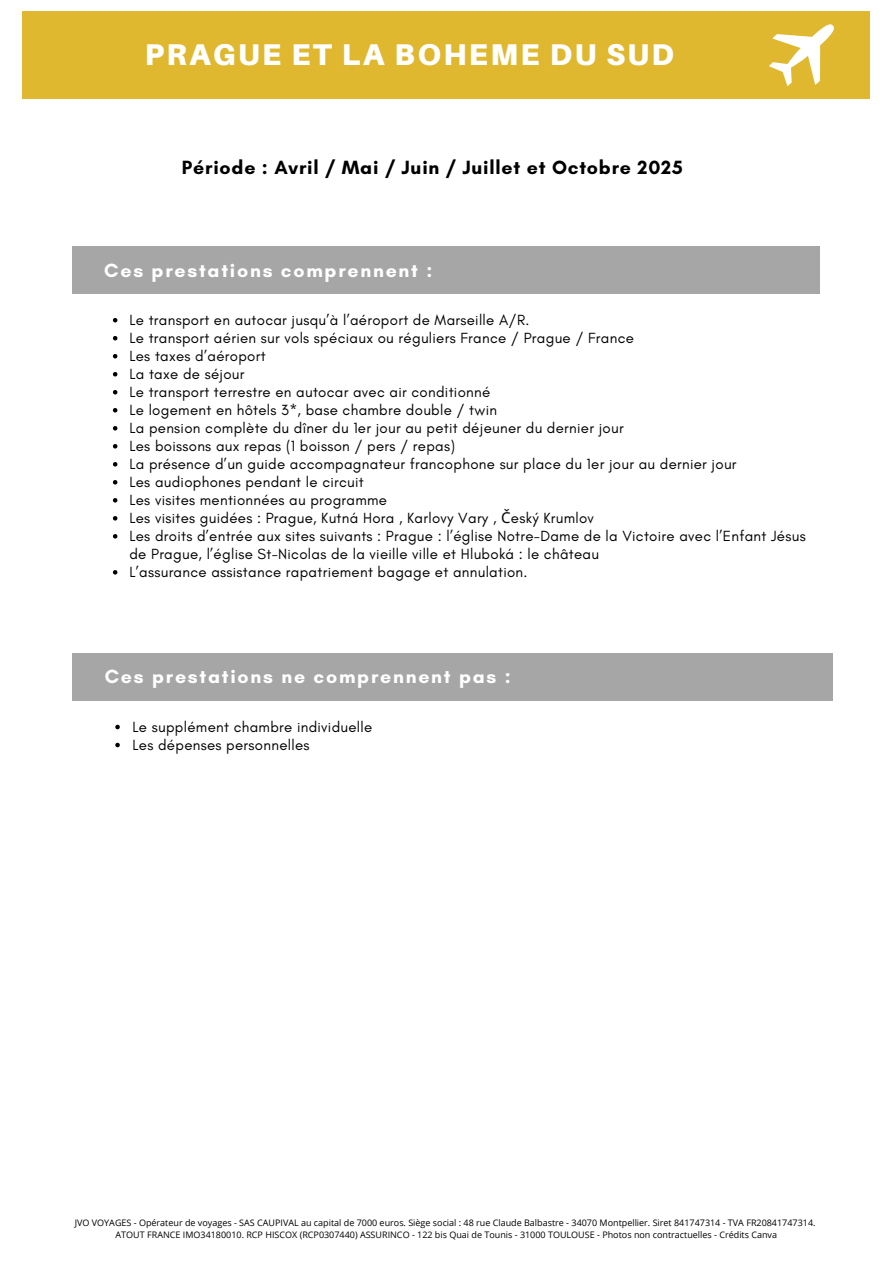
<style>
.page{position:relative;width:894px;height:1264px;background:#fff}
.page>*{position:absolute;margin:0;border:0;box-sizing:border-box;transform-origin:0 0}
.t1{font:900 30px "Aileron";letter-spacing:.08em;color:#fff}
.t2{font:700 19.5px "Glacial Indifference";letter-spacing:.09em;color:#fff}
.t3{font:700 19.5px "Glacial Indifference";letter-spacing:.04em;color:#000}
.t4{font:15px/18px "Glacial Indifference";letter-spacing:.02em;color:#000}
.t5{font:9px "Open Sans";color:#000}
.s1{font-family:"Noto Sans"}
</style>
<div class="page">
<svg style="left:113px;top:318px;width:4px;height:4px"></svg>
<svg style="left:113px;top:336px;width:4px;height:4px"></svg>
<svg style="left:113px;top:354px;width:4px;height:4px"></svg>
<svg style="left:113px;top:372px;width:4px;height:4px"></svg>
<svg style="left:113px;top:390px;width:4px;height:4px"></svg>
<svg style="left:113px;top:408px;width:4px;height:4px"></svg>
<svg style="left:113px;top:426px;width:4px;height:4px"></svg>
<svg style="left:113px;top:444px;width:4px;height:4px"></svg>
<svg style="left:113px;top:462px;width:4px;height:4px"></svg>
<svg style="left:113px;top:480px;width:4px;height:4px"></svg>
<svg style="left:113px;top:498px;width:4px;height:4px"></svg>
<svg style="left:113px;top:516px;width:4px;height:4px"></svg>
<svg style="left:113px;top:534px;width:4px;height:4px"></svg>
<svg style="left:113px;top:570px;width:4px;height:4px"></svg>
<svg style="left:115px;top:724px;width:5px;height:5px"></svg>
<svg style="left:115px;top:742px;width:5px;height:5px"></svg>
<div style="left:73px;top:246px;width:747px;height:48px;background:#a6a6a6"></div>
<div style="left:73px;top:653px;width:759px;height:47px;background:#a6a6a6"></div>
<div style="left:22px;top:11px;width:847px;height:87px;background:#dfb82f"></div>
<svg style="left:769px;top:24px;width:65px;height:63px"></svg>
<p class="t1" style="left:145px;top:36px;width:530px">PRAGUE ET LA BOHEME DU SUD</p>
<h2 class="t3" style="left:182px;top:156px;width:502px">Période : Avril / Mai / Juin / Juillet et Octobre 2025</h2>
<p class="t2" style="left:104px;top:258px;width:329px">Ces prestations comprennent :</p>
<h1 class="t4" style="left:129px;top:310px;width:401px">Le transport en autocar jusqu’à l’aéroport de Marseille A/R.</h1>
<p class="t4" style="left:129px;top:328px;width:506px">Le transport aérien sur vols spéciaux ou réguliers France / Prague / France</p>
<h2 class="t4" style="left:129px;top:346px;width:138px">Les taxes d’aéroport</h2>
<h2 class="t4" style="left:129px;top:364px;width:117px">La taxe de séjour</h2>
<p class="t4" style="left:129px;top:382px;width:362px">Le transport terrestre en autocar avec air conditionné</p>
<p class="t4" style="left:129px;top:400px;width:369px">Le logement en hôtels 3*, base chambre double / twin</p>
<p class="t4" style="left:129px;top:418px;width:495px">La pension complète du dîner du 1er jour au petit déjeuner du dernier jour</p>
<p class="t4" style="left:129px;top:436px;width:327px">Les boissons aux repas (1 boisson / pers / repas)</p>
<p class="t4" style="left:129px;top:454px;width:608px">La présence d’un guide accompagnateur francophone sur place du 1er jour au dernier jour</p>
<p class="t4" style="left:129px;top:472px;width:236px">Les audiophones pendant le circuit</p>
<p class="t4" style="left:129px;top:490px;width:259px">Les visites mentionnées au programme</p>
<p class="t4" style="left:129px;top:508px;width:466px">Les visites guidées : Prague, Kutná Hora , Karlovy Vary , <span class="s1">Č</span>eský Krumlov</p>
<p class="t4" style="left:129px;top:526px;width:677px">Les droits d’entrée aux sites suivants : Prague : l’église Notre-Dame de la Victoire avec l’Enfant Jésus de Prague, l’église St-Nicolas de la vieille ville et Hluboká : le château</p>
<p class="t4" style="left:129px;top:562px;width:399px">L’assurance assistance rapatriement bagage et annulation.</p>
<p class="t2" style="left:105px;top:664px;width:407px">Ces prestations ne comprennent pas :</p>
<p class="t4" style="left:132px;top:717px;width:241px">Le supplément chambre individuelle</p>
<p class="t4" style="left:132px;top:735px;width:178px">Les dépenses personnelles</p>
<p class="t5" style="left:75px;top:1216px;width:742px">JVO VOYAGES - Opérateur de voyages - SAS CAUPIVAL au capital de 7000 euros. Siège social : 48 rue Claude Balbastre - 34070 Montpellier. Siret 841747314 - TVA FR20841747314.</p>
<p class="t5" style="left:116px;top:1228px;width:662px">ATOUT FRANCE IMO34180010. RCP HISCOX (RCP0307440) ASSURINCO - 122 bis Quai de Tounis - 31000 TOULOUSE - Photos non contractuelles - Crédits Canva</p>
</div>
